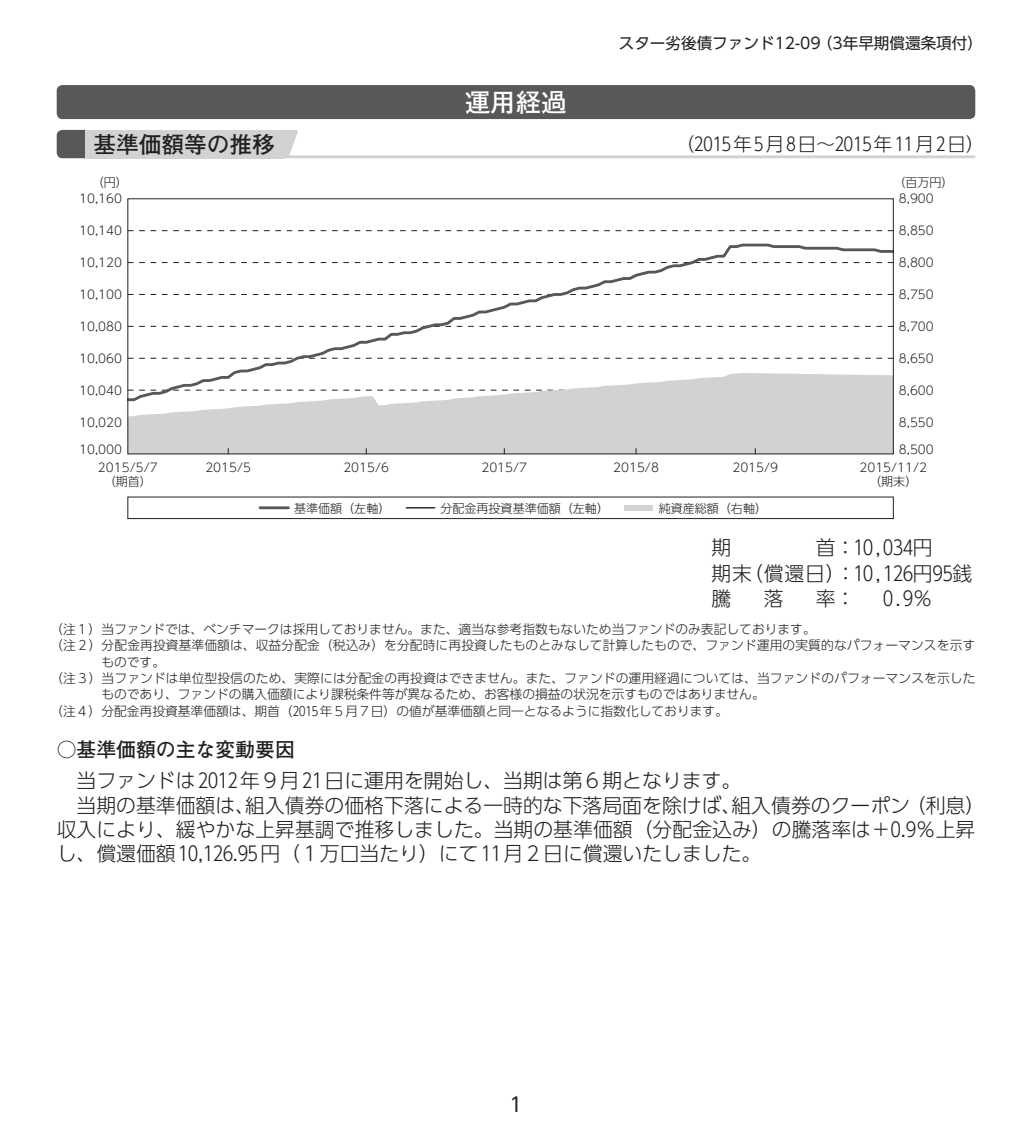
<style>
.page{position:relative;width:1032px;height:1134px;background:#fff}
.page>*{position:absolute;margin:0;border:0;box-sizing:border-box;transform-origin:0 0}
.t1{font:700 25.6px "Futo Go B101 Pro";color:#fff}
.t2{font:700 22.6px "Futo Go B101 Pro";color:#231f20}
.t3{font:300 19.8px/25.6px "UD Shin Go Pro";color:#231f20}
.t4{font:700 19.8px "Futo Go B101 Pro";color:#231f20}
.t5{font:19.8px "UD Shin Go Pro";color:#231f20}
.t6{font:300 18.4px "UD Shin Go Pro";color:#231f20}
.t7{font:15.6px "UD Shin Go Pro";color:#231f20}
.t8{font:300 12.8px "UD Shin Go Pro";color:#231f20}
.t9{font:300 12px/14.2px "UD Shin Go Pro";color:#231f20;text-align:center}
</style>
<div class="page">
<div style="left:57px;top:85px;width:918px;height:34px;background:#57585a;border-radius:6px"></div>
<hr style="left:85px;top:155px;width:890px;height:3px;background:#d1d2d4">
<svg style="left:57px;top:130px;width:28px;height:28px"></svg>
<div style="left:85px;top:130px;width:199px;height:28px;background:#d1d2d4"></div>
<svg style="left:284px;top:130px;width:14px;height:26px"></svg>
<div style="left:625px;top:505px;width:28px;height:6px;background:#d1d2d4"></div>
<hr style="left:260px;top:506px;width:28px;height:3px;background:#57585a">
<svg style="left:406px;top:507px;width:29px;height:1px"></svg>
<div style="left:128px;top:497px;width:765px;height:22px;border:1px solid #231f20"></div>
<svg style="left:130px;top:230px;width:761px;height:1px"></svg>
<div style="left:130px;top:403px;width:761px;height:49px;background:#d1d2d4"></div>
<svg style="left:130px;top:243px;width:761px;height:160px"></svg>
<h1 class="t1" style="left:465px;top:82px;width:104px">運用経過</h1>
<p class="t7" style="left:619px;top:31px;width:366px">スター劣後債ファンド12-09（3年早期償還条項付）</p>
<h2 class="t2" style="left:94px;top:126px;width:183px">基準価額等の推移</h2>
<h3 class="t6" style="left:676px;top:129px;width:310px">（2015年 5月 8日～2015年 11月 2日）</h3>
<p class="t9" style="left:92px;top:175px;width:38px">（円）</p>
<p class="t9" style="left:893px;top:175px;width:62px">（百万円）</p>
<p class="t9" style="left:79px;top:191px;width:44px">10,160</p>
<p class="t9" style="left:899px;top:191px;width:36px">8,900</p>
<p class="t9" style="left:79px;top:223px;width:44px">10,140</p>
<p class="t9" style="left:899px;top:223px;width:36px">8,850</p>
<p class="t9" style="left:79px;top:255px;width:44px">10,120</p>
<p class="t9" style="left:899px;top:255px;width:36px">8,800</p>
<p class="t9" style="left:79px;top:287px;width:44px">10,100</p>
<p class="t9" style="left:899px;top:287px;width:36px">8,750</p>
<p class="t9" style="left:79px;top:319px;width:44px">10,080</p>
<p class="t9" style="left:899px;top:319px;width:36px">8,700</p>
<p class="t9" style="left:79px;top:351px;width:44px">10,060</p>
<p class="t9" style="left:899px;top:351px;width:36px">8,650</p>
<p class="t9" style="left:79px;top:383px;width:44px">10,040</p>
<p class="t9" style="left:899px;top:383px;width:36px">8,600</p>
<p class="t9" style="left:79px;top:415px;width:44px">10,020</p>
<p class="t9" style="left:899px;top:415px;width:36px">8,550</p>
<p class="t9" style="left:79px;top:442px;width:44px">10,000</p>
<p class="t9" style="left:899px;top:442px;width:36px">8,500</p>
<p class="t9" style="left:98px;top:460px;width:61px">2015/5/7（期首）</p>
<p class="t9" style="left:205px;top:460px;width:47px">2015/5</p>
<p class="t9" style="left:343px;top:460px;width:47px">2015/6</p>
<p class="t9" style="left:481px;top:460px;width:47px">2015/7</p>
<p class="t9" style="left:613px;top:460px;width:47px">2015/8</p>
<p class="t9" style="left:732px;top:460px;width:47px">2015/9</p>
<p class="t9" style="left:859px;top:460px;width:69px">2015/11/2（期末）</p>
<p class="t9" style="left:294px;top:500px;width:98px">基準価額（左軸）</p>
<p class="t9" style="left:440px;top:500px;width:170px">分配金再投資基準価額（左軸）</p>
<p class="t9" style="left:659px;top:500px;width:110px">純資産総額（右軸）</p>
<h3 class="t3" style="left:711px;top:534px;width:262px;text-indent:104px">首：10,034円<br>期末（償還日）：10,126円95銭騰</h3>
<h3 class="t3" style="left:711px;top:534px;width:21px">期</h3>
<h3 class="t3" style="left:764px;top:585px;width:21px">落</h3>
<h3 class="t3" style="left:816px;top:585px;width:41px">率：</h3>
<h3 class="t3" style="left:883px;top:585px;width:51px">0.9％</h3>
<p class="t8" style="left:50px;top:619px;width:767px">（注1）当ファンドでは、ベンチマークは採用しておりません。また、適当な参考指数もないため当ファンドのみ表記しております。</p>
<p class="t8" style="left:50px;top:635px;width:926px">（注2）分配金再投資基準価額は、収益分配金（税込み）を分配時に再投資したものとみなして計算したもので、ファンド運用の実質的なパフォーマンスを示す</p>
<p class="t8" style="left:101px;top:651px;width:65px">ものです。</p>
<p class="t8" style="left:50px;top:668px;width:927px">（注3）当ファンドは単位型投信のため、実際には分配金の再投資はできません。また、ファンドの運用経過については、当ファンドのパフォーマンスを示した</p>
<p class="t8" style="left:101px;top:684px;width:665px">ものであり、ファンドの購入価額により課税条件等が異なるため、お客様の損益の状況を示すものではありません。</p>
<p class="t8" style="left:50px;top:700px;width:679px">（注4）分配金再投資基準価額は、期首（2015年5月7日）の値が基準価額と同一となるように指数化しております。</p>
<h3 class="t4" style="left:57px;top:734px;width:240px">○基準価額の主な変動要因</h3>
<h3 class="t3" style="left:77px;top:767px;width:666px">当ファンドは 2012年9月 21日に運用を開始し、当期は第6期となります。</h3>
<h3 class="t3" style="left:77px;top:792px;width:910px">当期の基準価額は、組入債券の価格下落による一時的な下落局面を除けば、組入債券のクーポン（利息）</h3>
<h3 class="t3" style="left:57px;top:816px;width:920px">収入により、緩やかな上昇基調で推移しました。当期の基準価額（分配金込み）の騰落率は＋0.9％上昇</h3>
<h3 class="t3" style="left:57px;top:840px;width:706px">し、償還価額 10,126.95円（1万口当たり）にて 11月2日に償還いたしました。</h3>
<h3 class="t5" style="left:509px;top:1088px;width:15px">1</h3>
</div>
